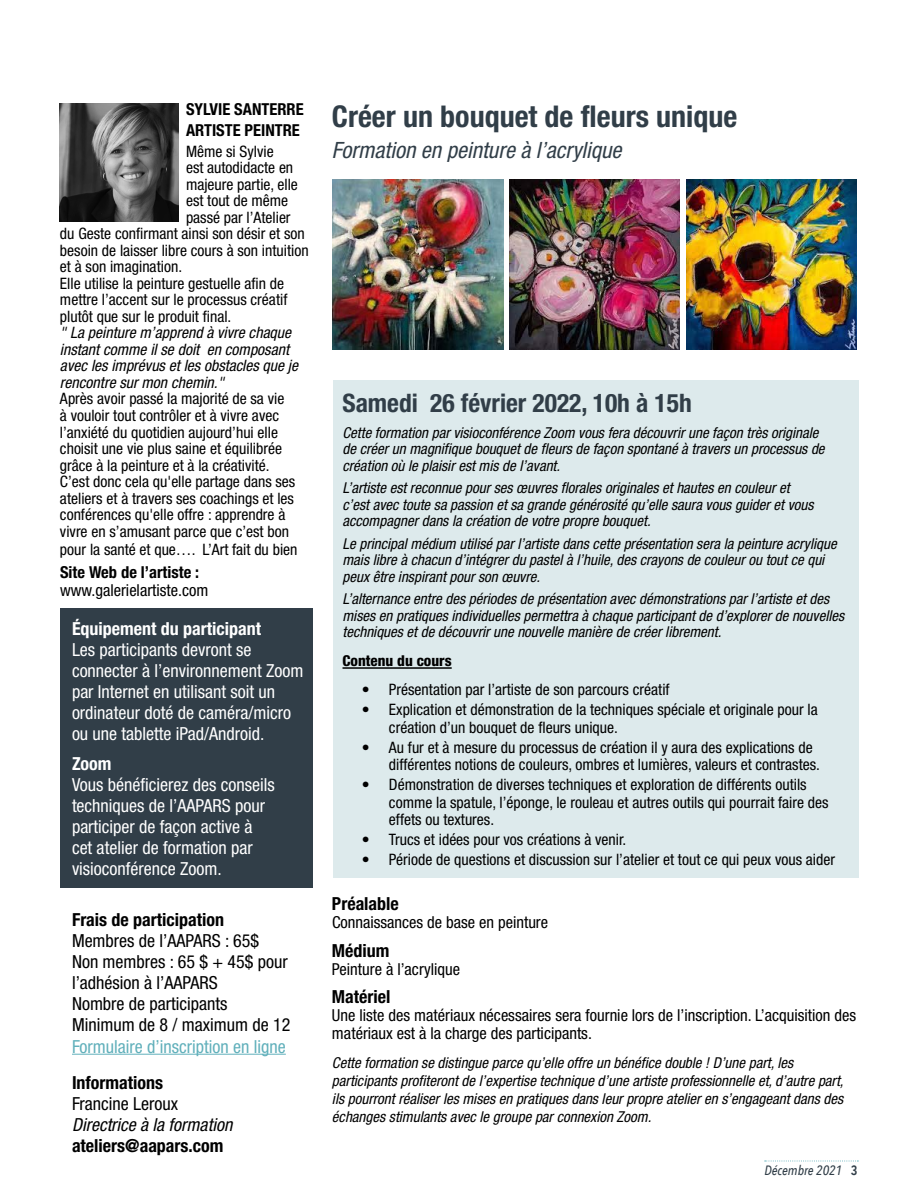
<style>
.page{position:relative;width:918px;height:1188px;background:#fff}
.page>*{position:absolute;margin:0;border:0;box-sizing:border-box;transform-origin:0 0}
.t1{font:700 condensed 30px "Helvetica Neue LT Pro";color:#313e48}
.t2{font:700 condensed 25.5px "Helvetica Neue LT Pro";color:#313e48}
.t3{font:italic condensed 22.5px "Helvetica Neue LT Pro";color:#313e48}
.t4{font:condensed 18px/21px "Helvetica Neue LT Pro";color:#fff}
.t5{font:condensed 18px/21px "Helvetica Neue LT Pro";color:#000}
.t6{font:700 condensed 18px "Helvetica Neue LT Pro";color:#000}
.t7{font:condensed 18px "Helvetica Neue LT Pro";color:#61b0bb}
.t8{font:700 condensed 18px "Helvetica Neue LT Pro";color:#fff}
.t9{font:italic condensed 18px "Helvetica Neue LT Pro";color:#000}
.t10{font:condensed 16.5px/18px "Helvetica Neue LT Pro";color:#000}
.t11{font:700 condensed 16.5px/21px "Helvetica Neue LT Pro";color:#000}
.t12{font:condensed 15.75px/16.5px "Helvetica Neue LT Pro";color:#000}
.t13{font:italic condensed 15.75px/16.5px "Helvetica Neue LT Pro";color:#000}
.t14{font:italic condensed 15px/16.5px "Helvetica Neue LT Pro";color:#000}
.t15{font:800 condensed 15px "Helvetica Neue LT Pro";color:#000}
.t16{font:italic 500 13.5px "Avenir Next Condensed";color:#313e48}
.s1{font-weight:600;font-style:normal}
</style>
<div class="page">
<svg style="left:765px;top:1161px;width:93px;height:1px"></svg>
<div style="left:61px;top:608px;width:252px;height:280px;background:#313e48"></div>
<div style="left:333px;top:380px;width:525px;height:498px;background:#ddeaec"></div>
<hr style="left:72px;top:1054px;width:214px;height:1px;background:#61b0bb">
<hr style="left:342px;top:667px;width:110px;height:2px;background:#000">
<img style="left:60px;top:103px;width:119px;height:119px">
<img style="left:333px;top:179px;width:170px;height:171px">
<img style="left:509px;top:179px;width:171px;height:171px">
<img style="left:686px;top:179px;width:171px;height:171px">
<p class="t11" style="left:186px;top:98px;width:119px">SYLVIE SANTERRE<br>ARTISTE PEINTRE</p>
<p class="t12" style="left:186px;top:143px;width:89px">Même si Sylvie</p>
<p class="t12" style="left:186px;top:159px;width:109px">est autodidacte en</p>
<p class="t12" style="left:186px;top:176px;width:113px">majeure partie, elle</p>
<p class="t12" style="left:186px;top:193px;width:104px">est tout de même</p>
<p class="t12" style="left:186px;top:209px;width:106px">passé par l’Atelier</p>
<p class="t12" style="left:60px;top:226px;width:246px">du Geste confirmant ainsi son désir et son</p>
<p class="t12" style="left:60px;top:242px;width:250px">besoin de laisser libre cours à son intuition</p>
<p class="t12" style="left:60px;top:259px;width:124px">et à son imagination.</p>
<p class="t12" style="left:60px;top:275px;width:226px">Elle utilise la peinture gestuelle afin de</p>
<p class="t12" style="left:60px;top:292px;width:229px">mettre l’accent sur le processus créatif</p>
<p class="t12" style="left:60px;top:308px;width:173px">plutôt que sur le produit final.</p>
<p class="t13" style="left:60px;top:325px;width:240px">" La peinture m’apprend à vivre chaque instant comme il se doit en composant avec les imprévus et les obstacles que je rencontre sur mon chemin."</p>
<p class="t12" style="left:60px;top:391px;width:237px">Après avoir passé la majorité de sa vie<br>à vouloir tout contrôler et à vivre avec l’anxiété du quotidien aujourd’hui elle choisit une vie plus saine et équilibrée grâce à la peinture et à la créativité.<br>C’est donc cela qu'elle partage dans ses ateliers et à travers ses coachings et les conférences qu'elle offre : apprendre à vivre en s’amusant parce que c’est bon</p>
<p class="t12" style="left:60px;top:541px;width:239px">pour la santé et que…. L’Art fait du bien</p>
<p class="t11" style="left:60px;top:562px;width:141px">Site Web de l’artiste :</p>
<p class="t10" style="left:60px;top:581px;width:150px">www.galerielartiste.com</p>
<p class="t8" style="left:72px;top:618px;width:191px">Équipement du participant</p>
<p class="t4" style="left:72px;top:639px;width:233px">Les participants devront se connecter à l’environnement Zoom par Internet en utilisant soit un ordinateur doté de caméra/micro ou une tablette iPad/Android.</p>
<p class="t8" style="left:72px;top:753px;width:41px">Zoom</p>
<p class="t4" style="left:72px;top:774px;width:204px">Vous bénéficierez des conseils techniques de l’AAPARS pour participer de façon active à cet atelier de formation par visioconférence Zoom.</p>
<p class="t6" style="left:72px;top:909px;width:154px">Frais de participation</p>
<p class="t5" style="left:72px;top:930px;width:220px">Membres de l’AAPARS : 65$<br>Non membres : 65 $ + 45$ pour l’adhésion à l’AAPARS<br>Nombre de participants<br>Minimum de 8 / maximum de 12</p>
<p class="t7" style="left:72px;top:1036px;width:215px">Formulaire d’inscription en ligne</p>
<p class="t6" style="left:72px;top:1071px;width:93px">Informations</p>
<p class="t5" style="left:72px;top:1093px;width:108px">Francine Leroux</p>
<p class="t9" style="left:72px;top:1114px;width:162px">Directrice à la formation</p>
<p class="t6" style="left:72px;top:1134px;width:153px">ateliers@aapars.com</p>
<h1 class="t1" style="left:332px;top:98px;width:407px">Créer un bouquet de fleurs unique</h1>
<h3 class="t3" style="left:332px;top:138px;width:291px">Formation en peinture à l’acrylique</h3>
<h2 class="t2" style="left:342px;top:388px;width:351px">Samedi 26 février 2022, 10h à 15h</h2>
<p class="t14" style="left:342px;top:425px;width:484px">Cette formation par visioconférence Zoom vous fera découvrir une façon très originale de créer un magnifique bouquet de fleurs de façon spontané à travers un processus de création où le plaisir est mis de l’avant.</p>
<p class="t14" style="left:342px;top:480px;width:473px">L’artiste est reconnue pour ses œuvres florales originales et hautes en couleur et c’est avec toute sa passion et sa grande générosité qu’elle saura vous guider et vous accompagner dans la création de votre propre bouquet.</p>
<p class="t14" style="left:342px;top:536px;width:496px">Le principal médium utilisé par l’artiste dans cette présentation sera la peinture acrylique mais libre à chacun d’intégrer du pastel à l’huile, des crayons de couleur ou tout ce qui peux être inspirant pour son œuvre.</p>
<p class="t14" style="left:342px;top:591px;width:503px">L’alternance entre des périodes de présentation avec démonstrations par l’artiste et des mises en pratiques individuelles permettra à chaque participant de d’explorer de nouvelles techniques et de découvrir une nouvelle manière de créer librement.</p>
<p class="t15" style="left:342px;top:651px;width:111px">Contenu du cours</p>
<p class="t12" style="left:362px;top:681px;width:309px">• Présentation par l’artiste de son parcours créatif</p>
<p class="t12" style="left:389px;top:701px;width:430px;line-height:17.2px;text-indent:-27px">• Explication et démonstration de la techniques spéciale et originale pour la création d’un bouquet de fleurs unique.</p>
<p class="t12" style="left:389px;top:738px;width:432px;line-height:17.2px;text-indent:-27px">• Au fur et à mesure du processus de création il y aura des explications de différentes notions de couleurs, ombres et lumières, valeurs et contrastes.</p>
<p class="t12" style="left:389px;top:776px;width:441px;line-height:17.2px;text-indent:-27px">• Démonstration de diverses techniques et exploration de différents outils comme la spatule, l’éponge, le rouleau et autres outils qui pourrait faire des effets ou textures.</p>
<p class="t12" style="left:362px;top:831px;width:266px">• Trucs et idées pour vos créations à venir.</p>
<p class="t12" style="left:362px;top:851px;width:475px">• Période de questions et discussion sur l’atelier et tout ce qui peux vous aider</p>
<p class="t6" style="left:332px;top:893px;width:68px">Préalable</p>
<p class="t10" style="left:332px;top:913px;width:218px">Connaissances de base en peinture</p>
<p class="t6" style="left:332px;top:939px;width:59px">Médium</p>
<p class="t10" style="left:332px;top:960px;width:130px">Peinture à l’acrylique</p>
<p class="t6" style="left:332px;top:986px;width:60px">Matériel</p>
<p class="t10" style="left:332px;top:1006px;width:526px">Une liste des matériaux nécessaires sera fournie lors de l’inscription. L’acquisition des matériaux est à la charge des participants.</p>
<p class="t14" style="left:332px;top:1054px;width:513px;line-height:18px">Cette formation se distingue parce qu’elle offre un bénéfice double ! D’une part, les participants profiteront de l’expertise technique d’une artiste professionnelle et, d’autre part, ils pourront réaliser les mises en pratiques dans leur propre atelier en s’engageant dans des échanges stimulants avec le groupe par connexion Zoom.</p>
<p class="t16" style="left:764px;top:1162px;width:95px">Décembre 2021 <span class="s1">3</span></p>
</div>
